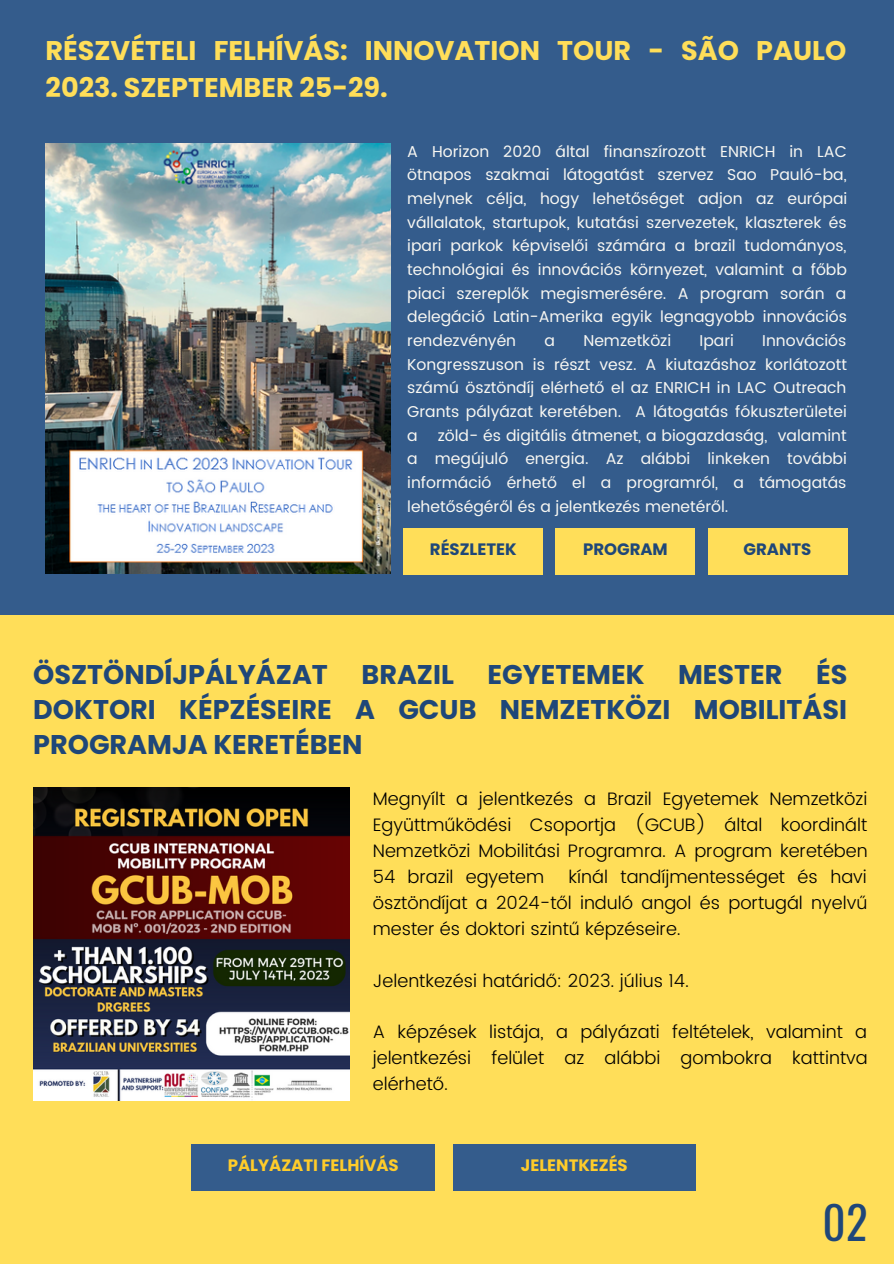
<style>
.page{position:relative;width:894px;height:1264px;background:#fff}
.page>*{position:absolute;margin:0;border:0;box-sizing:border-box;transform-origin:0 0}
.t1{font:45px "Oswald";color:#1f4779}
.t2{font:700 27px/35px "Poppins";color:#1f4779;text-align:justify}
.t3{font:700 27px/37.2px "Poppins";color:#ffde59}
.t4{font:300 18px/26px "Poppins";color:#000;text-align:justify}
.t5{font:700 16.5px "Poppins";color:#ffcc2a}
.t6{font:700 16.5px "Poppins";color:#1f4779}
.t7{font:15.75px/23.7px "Poppins";color:#f8f7f2;text-align:justify}
</style>
<div class="page">
<div style="left:0;top:0;width:893px;height:615px;background:#345c8c"></div>
<div style="left:0;top:615px;width:893px;height:648px;background:#ffde59"></div>
<img style="left:46px;top:143px;width:344px;height:430px">
<img style="left:33px;top:787px;width:317px;height:313px">
<div style="left:453px;top:1144px;width:242px;height:46px;background:#345c8c"></div>
<div style="left:555px;top:528px;width:140px;height:46px;background:#ffde59"></div>
<div style="left:707px;top:528px;width:140px;height:46px;background:#ffde59"></div>
<div style="left:403px;top:528px;width:140px;height:46px;background:#ffde59"></div>
<div style="left:192px;top:1144px;width:243px;height:46px;background:#345c8c"></div>
<p class="t3" style="left:46px;top:32px;width:802px">RÉSZVÉTELI FELHÍVÁS: INNOVATION TOUR - SÃO PAULO<br>2023. SZEPTEMBER 25-29.</p>
<p class="t7" style="left:407px;top:139px;width:441px">A Horizon 2020 által finanszírozott ENRICH in LAC ötnapos szakmai látogatást szervez Sao Pauló-ba, melynek célja, hogy lehetőséget adjon az európai vállalatok, startupok, kutatási szervezetek, klaszterek és ipari parkok képviselői számára a brazil tudományos, technológiai és innovációs környezet, valamint a főbb piaci szereplők megismerésére. A program során a delegáció Latin-Amerika egyik legnagyobb innovációs rendezvényén</p>
<p class="t7" style="left:407px;top:329px;width:441px;text-indent:355px">Innovációs Kongresszuson is részt vesz. A kiutazáshoz korlátozott számú ösztöndíj elérhető el az ENRICH in LAC Outreach Grants pályázat keretében. A látogatás fókuszterületei a</p>
<p class="t7" style="left:544px;top:329px;width:12px">a</p>
<p class="t7" style="left:583px;top:329px;width:89px">Nemzetközi</p>
<p class="t7" style="left:699px;top:329px;width:36px">Ipari</p>
<p class="t7" style="left:407px;top:423px;width:441px;text-indent:30px">zöld- és digitális átmenet, a biogazdaság, valamint a megújuló energia. Az alábbi linkeken további információ érhető el a programról, a támogatás lehetőségéről és a jelentkezés menetéről.</p>
<p class="t6" style="left:430px;top:538px;width:88px">RÉSZLETEK</p>
<p class="t6" style="left:583px;top:538px;width:86px">PROGRAM</p>
<p class="t6" style="left:743px;top:538px;width:69px">GRANTS</p>
<p class="t2" style="left:33px;top:656px;width:815px">ÖSZTÖNDÍJPÁLYÁZAT BRAZIL EGYETEMEK MESTER ÉS DOKTORI KÉPZÉSEIRE A GCUB NEMZETKÖZI MOBILITÁSI PROGRAMJA KERETÉBEN</p>
<p class="t4" style="left:373px;top:786px;width:496px">Megnyílt a jelentkezés a Brazil Egyetemek Nemzetközi Együttműködési Csoportja (GCUB) által koordinált Nemzetközi Mobilitási Programra. A program keretében 54 brazil egyetem</p>
<p class="t4" style="left:373px;top:863px;width:496px;text-indent:196px">kínál tandíjmentességet és havi ösztöndíjat a 2024-től induló angol és portugál nyelvű mester és doktori szintű képzéseire.</p>
<p class="t4" style="left:373px;top:967px;width:317px">Jelentkezési határidő: 2023. július 14.</p>
<p class="t4" style="left:373px;top:1019px;width:496px">A képzések listája, a pályázati feltételek, valamint a jelentkezési felület az alábbi gombokra kattintva elérhető.</p>
<p class="t5" style="left:228px;top:1153px;width:172px">PÁLYÁZATI FELHÍVÁS</p>
<p class="t5" style="left:521px;top:1153px;width:108px">JELENTKEZÉS</p>
<p class="t1" style="left:822px;top:1186px;width:47px">02</p>
</div>
